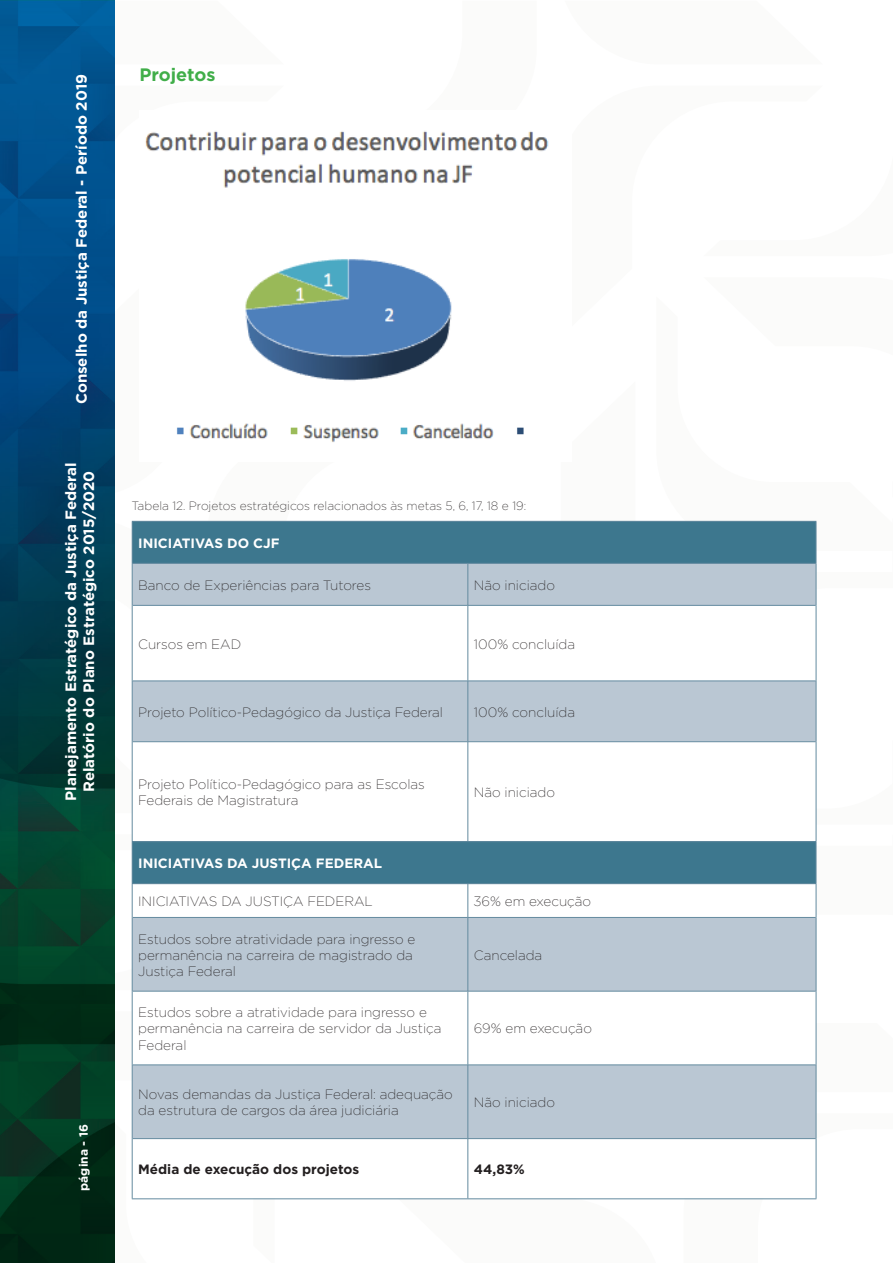
<style>
.page{position:relative;width:893px;height:1263px;background:#fff}
.page>*{position:absolute;margin:0;border:0;box-sizing:border-box;transform-origin:0 0}
.t1{font:700 18px "Gotham";color:#40ae49}
.t2{font:700 15px/18px "Gotham";color:#fff;text-align:center}
.Tabelas{font:200 13.5px/16.2px "Gotham";color:#231f20}
.Tabelas-2{font:700 13.5px "Gotham";color:#fff}
.Tabelas-3{font:700 13.5px "Gotham";color:#231f20}
.Texto_Corrido{font:200 12px "Gotham";color:#231f20}
.t3{font:700 12px "Gotham";color:#fff}
</style>
<div class="page">
<svg style="left:131px;top:834px;width:1px;height:63px"></svg>
<svg style="left:131px;top:1113px;width:16px;height:87px"></svg>
<svg style="left:131px;top:520px;width:55px;height:253px"></svg>
<svg style="left:684px;top:1198px;width:133px;height:2px"></svg>
<svg style="left:397px;top:1199px;width:259px;height:1px"></svg>
<img style="left:0;top:0;width:115px;height:1263px">
<div style="left:132px;top:521px;width:684px;height:42px;background:#3d778e"></div>
<div style="left:133px;top:564px;width:683px;height:41px;background:#bac7d3"></div>
<svg style="left:133px;top:606px;width:683px;height:592px"></svg>
<div style="left:132px;top:842px;width:684px;height:42px;background:#3d778e"></div>
<hr style="left:133px;top:563px;width:335px;height:1px;background:#638a9f">
<hr style="left:468px;top:563px;width:348px;height:1px;background:#638a9f">
<hr style="left:468px;top:563px;width:1px;height:42px;background:#638a9f">
<hr style="left:133px;top:605px;width:335px;height:1px;background:#638a9f">
<hr style="left:468px;top:605px;width:348px;height:1px;background:#638a9f">
<hr style="left:468px;top:605px;width:1px;height:76px;background:#638a9f">
<hr style="left:133px;top:681px;width:335px;height:1px;background:#638a9f">
<hr style="left:468px;top:681px;width:348px;height:1px;background:#638a9f">
<hr style="left:468px;top:681px;width:1px;height:60px;background:#638a9f">
<hr style="left:133px;top:741px;width:335px;height:1px;background:#638a9f">
<hr style="left:468px;top:741px;width:348px;height:1px;background:#638a9f">
<hr style="left:468px;top:742px;width:1px;height:99px;background:#638a9f">
<hr style="left:133px;top:841px;width:335px;height:1px;background:#638a9f">
<hr style="left:468px;top:841px;width:348px;height:1px;background:#638a9f">
<hr style="left:133px;top:883px;width:335px;height:1px;background:#638a9f">
<hr style="left:468px;top:883px;width:348px;height:1px;background:#638a9f">
<hr style="left:468px;top:884px;width:1px;height:33px;background:#638a9f">
<hr style="left:133px;top:917px;width:335px;height:1px;background:#638a9f">
<hr style="left:468px;top:917px;width:348px;height:1px;background:#638a9f">
<hr style="left:468px;top:918px;width:1px;height:73px;background:#638a9f">
<hr style="left:133px;top:991px;width:335px;height:1px;background:#638a9f">
<hr style="left:468px;top:991px;width:348px;height:1px;background:#638a9f">
<hr style="left:468px;top:991px;width:1px;height:74px;background:#638a9f">
<hr style="left:133px;top:1064px;width:335px;height:1px;background:#638a9f">
<hr style="left:468px;top:1064px;width:348px;height:1px;background:#638a9f">
<hr style="left:468px;top:1065px;width:1px;height:73px;background:#638a9f">
<hr style="left:133px;top:1138px;width:335px;height:1px;background:#638a9f">
<hr style="left:468px;top:1138px;width:348px;height:1px;background:#638a9f">
<hr style="left:468px;top:1139px;width:1px;height:59px;background:#638a9f">
<hr style="left:132px;top:521px;width:336px;height:1px;background:#638a9f">
<hr style="left:132px;top:522px;width:1px;height:41px;background:#638a9f">
<hr style="left:468px;top:521px;width:348px;height:1px;background:#638a9f">
<hr style="left:816px;top:522px;width:1px;height:41px;background:#638a9f">
<hr style="left:132px;top:563px;width:1px;height:42px;background:#638a9f">
<hr style="left:816px;top:563px;width:1px;height:42px;background:#638a9f">
<hr style="left:132px;top:605px;width:1px;height:76px;background:#638a9f">
<hr style="left:816px;top:605px;width:1px;height:76px;background:#638a9f">
<hr style="left:132px;top:681px;width:1px;height:61px;background:#638a9f">
<hr style="left:816px;top:681px;width:1px;height:61px;background:#638a9f">
<hr style="left:132px;top:742px;width:1px;height:100px;background:#638a9f">
<hr style="left:816px;top:742px;width:1px;height:100px;background:#638a9f">
<hr style="left:132px;top:842px;width:1px;height:42px;background:#638a9f">
<hr style="left:816px;top:842px;width:1px;height:42px;background:#638a9f">
<hr style="left:132px;top:884px;width:1px;height:33px;background:#638a9f">
<hr style="left:816px;top:884px;width:1px;height:33px;background:#638a9f">
<hr style="left:132px;top:917px;width:1px;height:74px;background:#638a9f">
<hr style="left:816px;top:917px;width:1px;height:74px;background:#638a9f">
<hr style="left:132px;top:991px;width:1px;height:74px;background:#638a9f">
<hr style="left:816px;top:991px;width:1px;height:74px;background:#638a9f">
<hr style="left:132px;top:1065px;width:1px;height:73px;background:#638a9f">
<hr style="left:816px;top:1065px;width:1px;height:73px;background:#638a9f">
<hr style="left:132px;top:1138px;width:1px;height:60px;background:#638a9f">
<hr style="left:816px;top:1138px;width:1px;height:60px;background:#638a9f">
<hr style="left:132px;top:1198px;width:336px;height:1px;background:#638a9f">
<hr style="left:468px;top:1198px;width:348px;height:1px;background:#638a9f">
<img style="left:145px;top:131px;width:404px;height:311px">
<p class="t2" style="left:73px;top:404px;width:332px;rotate:-90deg">Conselho da Justiça Federal - Período 2019</p>
<p class="t2" style="left:62px;top:801px;width:340px;rotate:-90deg">Planejamento Estratégico da Justiça Federal<br>Relatório do Plano Estratégico 2015/2020</p>
<p class="t3" style="left:76px;top:1191px;width:68px;rotate:-90deg">página - 16</p>
<h4 class="t1" style="left:140px;top:63px;width:77px">Projetos</h4>
<p class="Texto_Corrido" style="left:132px;top:499px;width:396px">Tabela 12. Projetos estratégicos relacionados às metas 5, 6, 17, 18 e 19:</p>
<p class="Tabelas-2" style="left:138px;top:534px;width:143px">INICIATIVAS DO CJF</p>
<p class="Tabelas" style="left:138px;top:576px;width:234px">Banco de Experiências para Tutores</p>
<p class="Tabelas" style="left:474px;top:576px;width:83px">Não iniciado</p>
<p class="Tabelas" style="left:138px;top:635px;width:104px">Cursos em EAD</p>
<p class="Tabelas" style="left:474px;top:635px;width:103px">100% concluída</p>
<p class="Tabelas" style="left:138px;top:703px;width:306px">Projeto Político-Pedagógico da Justiça Federal</p>
<p class="Tabelas" style="left:474px;top:703px;width:103px">100% concluída</p>
<p class="Tabelas" style="left:138px;top:776px;width:288px">Projeto Político-Pedagógico para as Escolas<br>Federais de Magistratura</p>
<p class="Tabelas" style="left:474px;top:784px;width:83px">Não iniciado</p>
<p class="Tabelas-2" style="left:138px;top:854px;width:246px">INICIATIVAS DA JUSTIÇA FEDERAL</p>
<p class="Tabelas" style="left:138px;top:893px;width:236px">INICIATIVAS DA JUSTIÇA FEDERAL</p>
<p class="Tabelas" style="left:474px;top:893px;width:119px">36% em execução</p>
<p class="Tabelas" style="left:138px;top:930px;width:279px">Estudos sobre atratividade para ingresso e permanência na carreira de magistrado da<br>Justiça Federal</p>
<p class="Tabelas" style="left:474px;top:946px;width:70px">Cancelada</p>
<p class="Tabelas" style="left:138px;top:1004px;width:305px">Estudos sobre a atratividade para ingresso e permanência na carreira de servidor da Justiça<br>Federal</p>
<p class="Tabelas" style="left:474px;top:1020px;width:120px">69% em execução</p>
<p class="Tabelas" style="left:138px;top:1086px;width:316px">Novas demandas da Justiça Federal: adequação da estrutura de cargos da área judiciária</p>
<p class="Tabelas" style="left:474px;top:1094px;width:83px">Não iniciado</p>
<p class="Tabelas-3" style="left:138px;top:1160px;width:222px">Média de execução dos projetos</p>
<p class="Tabelas-3" style="left:474px;top:1160px;width:52px">44,83%</p>
</div>
